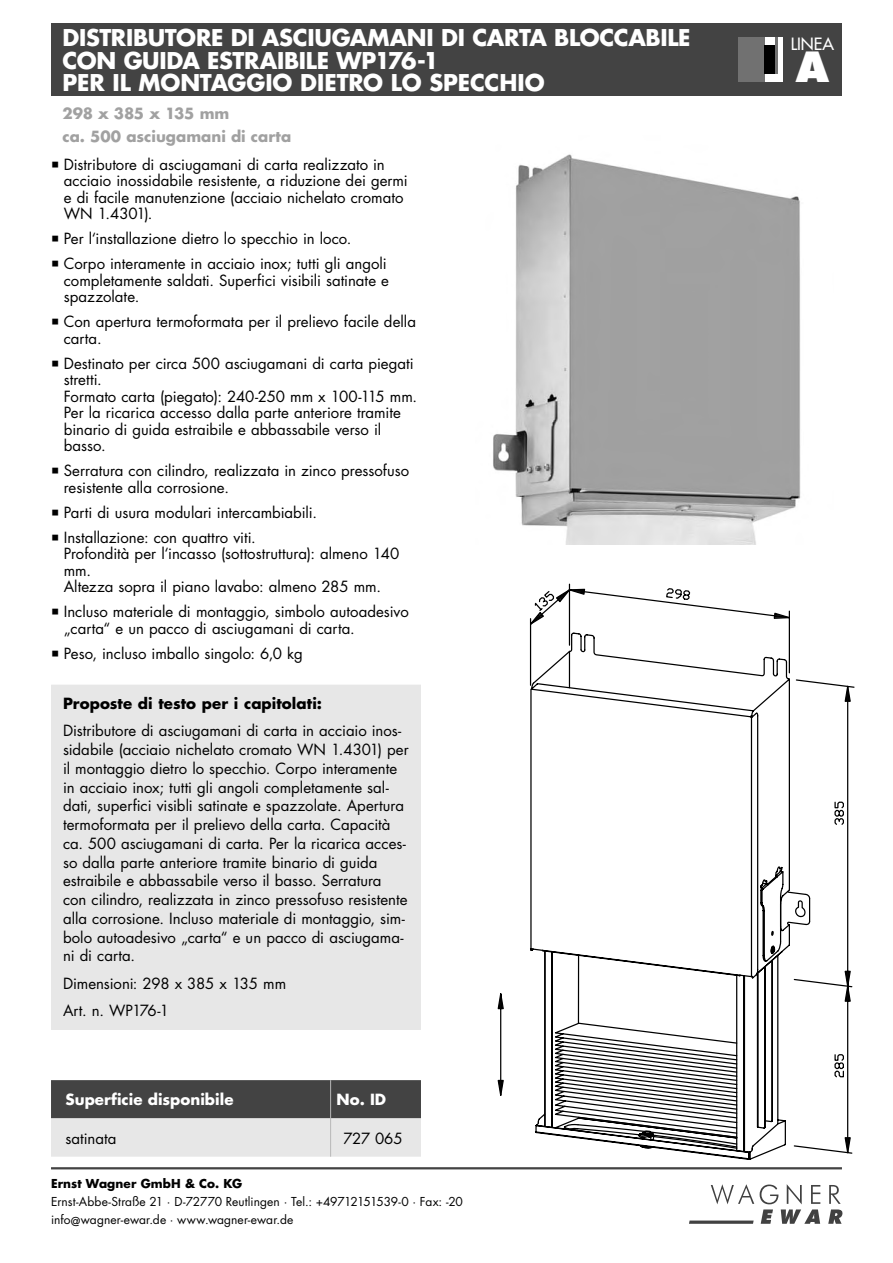
<style>
.page{position:relative;width:893px;height:1263px;background:#fff}
.page>*{position:absolute;margin:0;border:0;box-sizing:border-box;transform-origin:0 0}
.t1{font:800 40.5px "Futura Std";color:#fff}
.t2{font:700 22.5px/22.5px "Futura Std";letter-spacing:-.01em;color:#fff}
.t3{font:500 16.5px "Futura Std";letter-spacing:-.005em;color:#fff}
.t4{font:15px/16.5px "Futura Std";color:#000}
.t5{font:700 15px "Futura Std";letter-spacing:.005em;color:#fff}
.t6{font:700 15px "Futura Std";color:#a1a1a1}
.t7{font:700 15px "Futura Std";letter-spacing:-.02em;color:#a1a1a1}
.t8{font:12px/18px "Futura Std";color:#000}
.s1{font-weight:700}
</style>
<div class="page">
<svg style="left:689px;top:1184px;width:153px;height:40px"></svg>
<hr style="left:51px;top:1167px;width:791px;height:2px;background:#434343">
<div style="left:51px;top:23px;width:791px;height:73px;background:#434343"></div>
<svg style="left:568px;top:583px;width:218px;height:577px"></svg>
<svg style="left:529px;top:587px;width:326px;height:407px"></svg>
<svg style="left:529px;top:585px;width:57px;height:44px"></svg>
<svg style="left:793px;top:971px;width:60px;height:183px"></svg>
<svg style="left:497px;top:986px;width:241px;height:152px"></svg>
<img style="left:493px;top:154px;width:308px;height:390px">
<svg style="left:51px;top:1080px;width:370px;height:77px;background:#969696"></svg>
<hr style="left:330px;top:1080px;width:1px;height:38px;background:#b8b8b8">
<hr style="left:330px;top:1118px;width:1px;height:39px;background:#b8b8b8">
<svg style="left:764px;top:37px;width:19px;height:45px"></svg>
<div style="left:738px;top:37px;width:26px;height:45px;background:#717171"></div>
<hr style="left:775px;top:37px;width:2px;height:36px;background:#717171">
<div style="left:764px;top:45px;width:11px;height:28px;background:#000"></div>
<div style="left:57px;top:691px;width:358px;height:333px;background:#e7e7e7"></div>
<div style="left:51px;top:685px;width:370px;height:345px;border:12px solid #e7e7e7"></div>
<p class="t2" style="left:63px;top:28px;width:630px">DISTRIBUTORE DI ASCIUGAMANI DI CARTA BLOCCABILE<br>CON GUIDA ESTRAIBILE WP176-1<br>PER IL MONTAGGIO DIETRO LO SPECCHIO</p>
<p class="t3" style="left:791px;top:37px;width:45px">LINEA</p>
<p class="t1" style="left:796px;top:48px;width:35px">A</p>
<p class="t7" style="left:63px;top:106px;width:168px">298 x 385 x 135 mm</p>
<p class="t4" style="left:64px;top:157px;width:346px">Distributore di asciugamani di carta realizzato in acciaio inossidabile resistente, a riduzione dei germi e di facile manutenzione (acciaio nichelato cromato WN 1.4301).</p>
<p class="t4" style="left:64px;top:227px;width:324px;line-height:25px">Per l‘installazione dietro lo specchio in loco.<br>Corpo interamente in acciaio inox; tutti gli angoli</p>
<p class="t4" style="left:64px;top:273px;width:327px">completamente saldati. Superfici visibili satinate e spazzolate.</p>
<p class="t4" style="left:64px;top:315px;width:354px">Con apertura termoformata per il prelievo facile della carta.</p>
<p class="t4" style="left:64px;top:356px;width:355px">Destinato per circa 500 asciugamani di carta piegati stretti.<br>Formato carta (piegato): 240-250 mm x 100-115 mm.<br>Per la ricarica accesso dalla parte anteriore tramite binario di guida estraibile e abbassabile verso il basso.</p>
<p class="t4" style="left:64px;top:464px;width:347px">Serratura con cilindro, realizzata in zinco pressofuso resistente alla corrosione.</p>
<p class="t4" style="left:64px;top:501px;width:255px;line-height:25px">Parti di usura modulari intercambiabili.<br>Installazione: con quattro viti.</p>
<p class="t4" style="left:64px;top:547px;width:337px">Profondità per l‘incasso (sottostruttura): almeno 140 mm.<br>Altezza sopra il piano lavabo: almeno 285 mm.</p>
<p class="t4" style="left:64px;top:605px;width:347px">Incluso materiale di montaggio, simbolo autoadesivo „carta“ e un pacco di asciugamani di carta.</p>
<p class="t4" style="left:64px;top:646px;width:240px">Peso, incluso imballo singolo: 6,0 kg</p>
<p class="t4" style="left:63px;top:691px;width:340px;line-height:27.3px"><span class="s1">Proposte di testo per i capitolati:<br></span>Distributore di asciugamani di carta in acciaio inos-</p>
<p class="t4" style="left:63px;top:741px;width:347px;line-height:18.8px">sidabile (acciaio nichelato cromato WN 1.4301) per il montaggio dietro lo specchio. Corpo interamente in acciaio inox; tutti gli angoli completamente sal&shy;dati, superfici visibli satinate e spazzolate. Apertura termoformata per il prelievo della carta. Capacità ca. 500 asciugamani di carta. Per la ricarica acces&shy;so dalla parte anteriore tramite binario di guida estraibile e abbassabile verso il basso. Serratura con cilindro, realizzata in zinco pressofuso resistente alla corrosione. Incluso materiale di montaggio, sim&shy;bolo autoadesivo „carta“ e un pacco di asciugama&shy;ni di carta.</p>
<p class="t4" style="left:63px;top:970px;width:225px;line-height:27.3px">Dimensioni: 298 x 385 x 135 mm<br>Art. n. WP176-1</p>
<p class="t6" style="left:63px;top:129px;width:230px">ca. 500 asciugamani di carta</p>
<p class="t5" style="left:65px;top:1093px;width:170px">Superficie disponibile</p>
<p class="t5" style="left:337px;top:1093px;width:51px">No. ID</p>
<p class="t4" style="left:65px;top:1131px;width:52px">satinata</p>
<p class="t4" style="left:343px;top:1131px;width:61px">727 065</p>
<p class="t8" style="left:51px;top:1175px;width:413px"><span class="s1">Ernst Wagner GmbH &amp; Co. KG<br></span>Ernst-Abbe-Straße 21 · D-72770 Reutlingen · Tel.: +49712151539-0 · Fax: -20 info@wagner-ewar.de · www.wagner-ewar.de</p>
</div>
